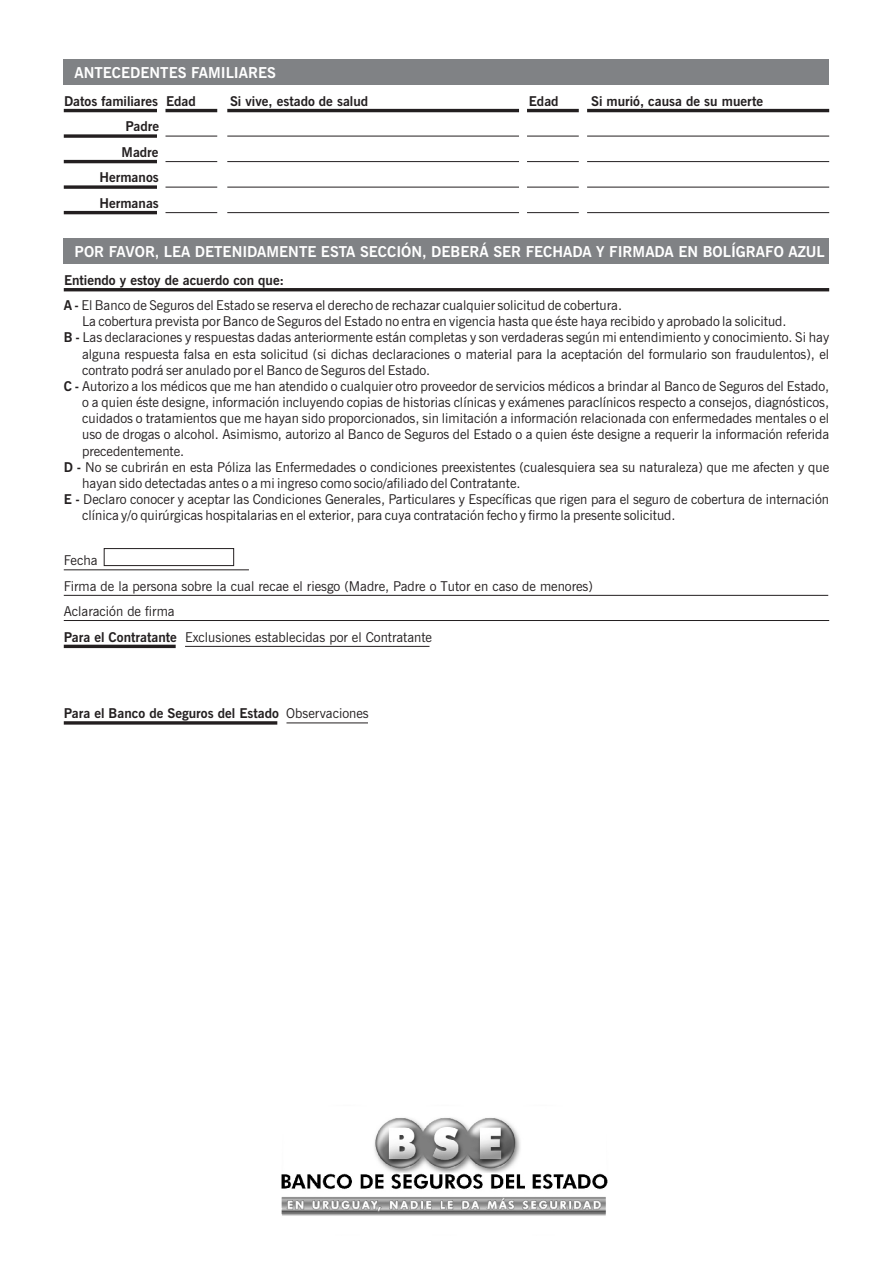
<style>
.page{position:relative;width:893px;height:1263px;background:#fff}
.page>*{position:absolute;margin:0;border:0;box-sizing:border-box;transform-origin:0 0}
.t1{font:700 15px "News Gothic BT";color:#fff}
.t2{font:13.5px/25px "News Gothic BT";color:#231f20}
.t3{font:700 13.5px/25.5px "News Gothic BT";color:#231f20;text-align:right}
.s1{font-weight:700}
.s2{font-weight:400}
</style>
<div class="page">
<div style="left:64px;top:238px;width:765px;height:26px;background:#808285"></div>
<hr style="left:64px;top:288px;width:765px;height:3px;background:#231f20">
<hr style="left:64px;top:109px;width:93px;height:3px;background:#231f20">
<svg style="left:64px;top:134px;width:93px;height:4px"></svg>
<hr style="left:64px;top:160px;width:93px;height:3px;background:#231f20">
<svg style="left:64px;top:185px;width:93px;height:4px"></svg>
<hr style="left:64px;top:211px;width:93px;height:3px;background:#231f20">
<hr style="left:165px;top:109px;width:52px;height:3px;background:#231f20">
<hr style="left:165px;top:136px;width:52px;height:1px;background:#231f20">
<hr style="left:165px;top:161px;width:52px;height:1px;background:#231f20">
<hr style="left:165px;top:187px;width:52px;height:1px;background:#231f20">
<hr style="left:165px;top:212px;width:52px;height:1px;background:#231f20">
<hr style="left:227px;top:109px;width:292px;height:3px;background:#231f20">
<hr style="left:227px;top:136px;width:292px;height:1px;background:#231f20">
<hr style="left:227px;top:161px;width:292px;height:1px;background:#231f20">
<hr style="left:227px;top:187px;width:292px;height:1px;background:#231f20">
<hr style="left:227px;top:212px;width:292px;height:1px;background:#231f20">
<hr style="left:587px;top:109px;width:242px;height:3px;background:#231f20">
<hr style="left:587px;top:136px;width:242px;height:1px;background:#231f20">
<hr style="left:587px;top:161px;width:242px;height:1px;background:#231f20">
<hr style="left:587px;top:187px;width:242px;height:1px;background:#231f20">
<hr style="left:587px;top:212px;width:242px;height:1px;background:#231f20">
<div style="left:64px;top:60px;width:765px;height:25px;background:#808285"></div>
<hr style="left:527px;top:109px;width:52px;height:3px;background:#231f20">
<hr style="left:527px;top:136px;width:52px;height:1px;background:#231f20">
<hr style="left:527px;top:161px;width:52px;height:1px;background:#231f20">
<hr style="left:527px;top:187px;width:52px;height:1px;background:#231f20">
<hr style="left:527px;top:212px;width:52px;height:1px;background:#231f20">
<img style="left:282px;top:1117px;width:326px;height:99px">
<hr style="left:64px;top:595px;width:764px;height:1px;background:#231f20">
<hr style="left:64px;top:620px;width:765px;height:1px;background:#231f20">
<hr style="left:64px;top:569px;width:185px;height:1px;background:#231f20">
<svg style="left:64px;top:721px;width:213px;height:4px"></svg>
<hr style="left:286px;top:722px;width:82px;height:1px;background:#231f20">
<hr style="left:64px;top:645px;width:112px;height:3px;background:#231f20">
<hr style="left:185px;top:646px;width:244px;height:1px;background:#231f20">
<div style="left:104px;top:548px;width:130px;height:18px;border:1px solid #231f20"></div>
<p class="t1" style="left:75px;top:67px;width:203px">ANTECEDENTES FAMILIARES</p>
<p class="t3" style="left:64px;top:90px;width:97px">Datos familiares<br>Padre<br>Madre<br>Hermanos<br>Hermanas</p>
<p class="t3" style="left:166px;top:90px;width:31px">Edad</p>
<p class="t3" style="left:230px;top:90px;width:140px">Si vive, estado de salud</p>
<p class="t3" style="left:591px;top:90px;width:173px">Si murió, causa de su muerte</p>
<p class="t3" style="left:529px;top:90px;width:31px">Edad</p>
<p class="t1" style="left:75px;top:246px;width:752px">POR FAVOR, LEA DETENIDAMENTE ESTA SECCIÓN, DEBERÁ SER FECHADA Y FIRMADA EN BOLÍGRAFO AZUL</p>
<p class="t2" style="left:64px;top:269px;width:560px"><span class="s1">Entiendo y estoy de acuerdo con que:<br>A -</span> El Banco de Seguros del Estado se reserva el derecho de rechazar cualquier solicitud de cobertura.</p>
<p class="t2" style="left:82px;top:310px;width:706px">La cobertura prevista por Banco de Seguros del Estado no entra en vigencia hasta que éste haya recibido y aprobado la solicitud.</p>
<p class="t2" style="left:64px;top:326px;width:767px"><span class="s1">B -</span> Las declaraciones y respuestas dadas anteriormente están completas y son verdaderas según mi entendimiento y conocimiento. Si hay</p>
<p class="t2" style="left:82px;top:343px;width:748px">alguna respuesta falsa en esta solicitud (si dichas declaraciones o material para la aceptación del formulario son fraudulentos), el</p>
<p class="t2" style="left:82px;top:359px;width:350px">contrato podrá ser anulado por el Banco de Seguros del Estado.</p>
<p class="t2" style="left:64px;top:375px;width:767px"><span class="s1">C -</span> Autorizo a los médicos que me han atendido o cualquier otro proveedor de servicios médicos a brindar al Banco de Seguros del Estado,</p>
<p class="t2" style="left:82px;top:391px;width:748px">o a quien éste designe, información incluyendo copias de historias clínicas y exámenes paraclínicos respecto a consejos, diagnósticos,</p>
<p class="t2" style="left:82px;top:407px;width:748px">cuidados o tratamientos que me hayan sido proporcionados, sin limitación a información relacionada con enfermedades mentales o el</p>
<p class="t2" style="left:82px;top:423px;width:748px">uso de drogas o alcohol. Asimismo, autorizo al Banco de Seguros del Estado o a quien éste designe a requerir la información referida</p>
<p class="t2" style="left:82px;top:439px;width:104px">precedentemente.</p>
<p class="t2" style="left:64px;top:456px;width:767px"><span class="s1">D -</span> No se cubrirán en esta Póliza las Enfermedades o condiciones preexistentes (cualesquiera sea su naturaleza) que me afecten y que</p>
<p class="t2" style="left:82px;top:472px;width:440px">hayan sido detectadas antes o a mi ingreso como socio/afiliado del Contratante.</p>
<p class="t2" style="left:64px;top:488px;width:767px"><span class="s1">E -</span> Declaro conocer y aceptar las Condiciones Generales, Particulares y Específicas que rigen para el seguro de cobertura de internación</p>
<p class="t2" style="left:82px;top:504px;width:595px">clínica y/o quirúrgicas hospitalarias en el exterior, para cuya contratación fecho y firmo la presente solicitud.</p>
<p class="t2" style="left:64px;top:549px;width:35px">Fecha</p>
<p class="t2" style="left:64px;top:574px;width:531px">Firma de la persona sobre la cual recae el riesgo (Madre, Padre o Tutor en caso de menores)<br>Aclaración de firma</p>
<p class="t2" style="left:64px;top:626px;width:370px"><span class="s1">Para el Contratante</span> Exclusiones establecidas por el Contratante</p>
<p class="t3" style="left:64px;top:702px;width:307px">Para el Banco de Seguros del Estado <span class="s2">Observaciones</span></p>
</div>
